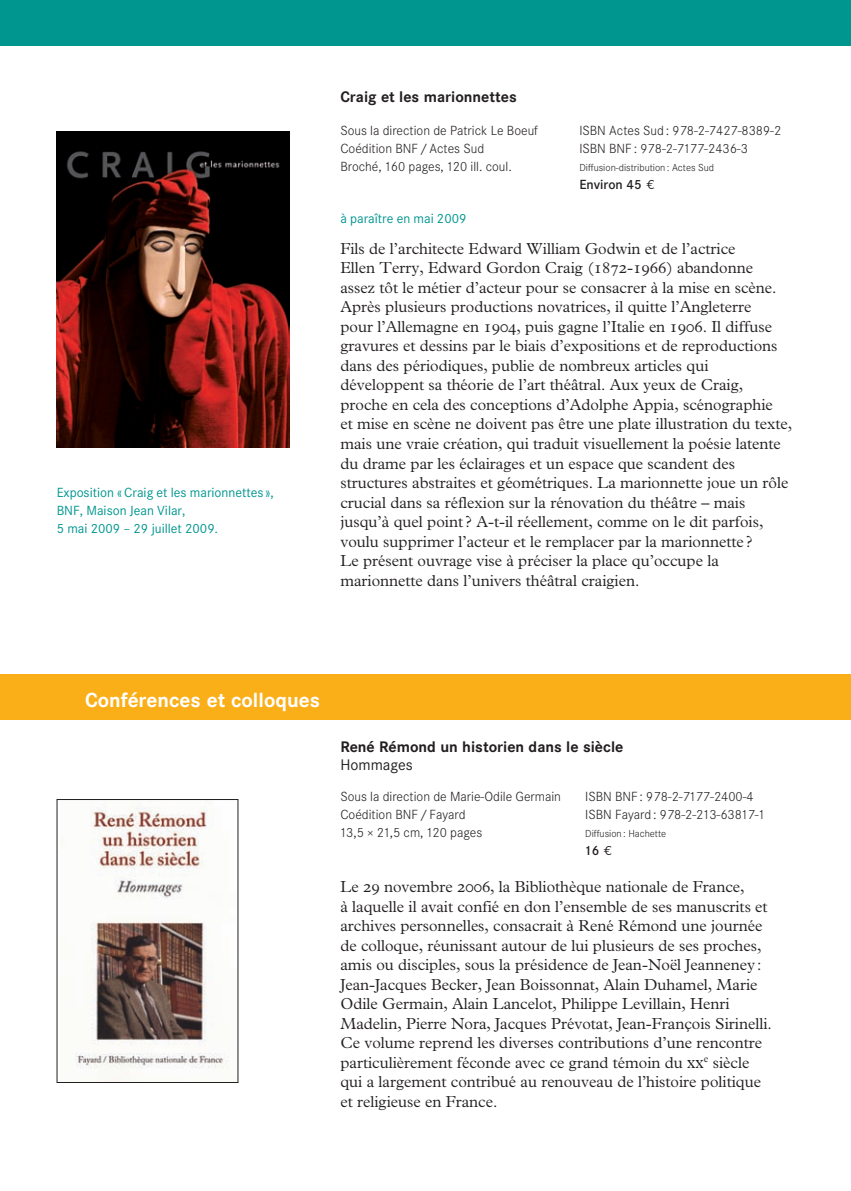
<style>
.page{position:relative;width:851px;height:1191px;background:#fff}
.page>*{position:absolute;margin:0;border:0;box-sizing:border-box;transform-origin:0 0}
.t1{font:700 20px "Corporate SBQ3";color:#fff}
.t2{font:300 16px/19.6px "Plantin BNF";color:#231f20}
.t3{font:700 15px "Corporate SBQ3";color:#231f20}
.t4{font:15px "Corporate SBQ3";color:#231f20}
.t5{font:300 13px/18px "Corporate SBQ3";color:#231f20}
.t6{font:13px/18px "Corporate SBQ3";color:#009690}
.t7{font:500 13px "Corporate SBQ3";color:#231f20}
.t8{font:300 10px "Corporate SBQ3";color:#231f20}
.s1{font-family:"BNF edition";font-weight:400}
.s2{font-family:"Plantin BNF Expert"}
</style>
<div class="page">
<img style="left:57px;top:131px;width:232px;height:316px">
<div style="left:0;top:675px;width:850px;height:45px;background:#faaf18"></div>
<img style="left:75px;top:805px;width:154px;height:275px">
<div style="left:0;top:0;width:850px;height:45px;background:#009690"></div>
<p class="t6" style="left:57px;top:483px;width:218px">Exposition « Craig et les marionnettes »,<br>BNF, Maison Jean Vilar,<br>5 mai 2009 – 29 juillet 2009.</p>
<p class="t3" style="left:340px;top:88px;width:178px">Craig et les marionnettes</p>
<p class="t5" style="left:340px;top:121px;width:199px">Sous la direction de Patrick Le Boeuf<br>Coédition BNF / Actes Sud<br>Broché, 160 pages, 120 ill. coul.</p>
<p class="t5" style="left:579px;top:121px;width:203px">ISBN Actes Sud : 978-2-7427-8389-2<br>ISBN BNF : 978-2-7177-2436-3</p>
<p class="t8" style="left:579px;top:162px;width:136px">Diffusion-distribution : Actes Sud</p>
<p class="t7" style="left:579px;top:177px;width:77px">Environ 45 <span class="s1">g</span></p>
<p class="t6" style="left:340px;top:209px;width:127px">à paraître en mai 2009</p>
<p class="t2" style="left:340px;top:240px;width:453px">Fils de l’architecte Edward William Godwin et de l’actrice<br>Ellen Terry, Edward Gordon Craig (<span class="s2">1872-1966</span>) abandonne<br>assez tôt le métier d’acteur pour se consacrer à la mise en scène.<br>Après plusieurs productions novatrices, il quitte l’Angleterre<br>pour l’Allemagne en <span class="s2">1904</span>, puis gagne l’Italie en <span class="s2">1906</span>. Il diffuse gravures et dessins par le biais d’expositions et de reproductions dans des périodiques, publie de nombreux articles qui développent sa théorie de l’art théâtral. Aux yeux de Craig, proche en cela des conceptions d’Adolphe Appia, scénographie<br>et mise en scène ne doivent pas être une plate illustration du texte, mais une vraie création, qui traduit visuellement la poésie latente du drame par les éclairages et un espace que scandent des structures abstraites et géométriques. La marionnette joue un rôle crucial dans sa réflexion sur la rénovation du théâtre – mais jusqu’à quel point ? A-t-il réellement, comme on le dit parfois, voulu supprimer l’acteur et le remplacer par la marionnette?<br>Le présent ouvrage vise à préciser la place qu’occupe la marionnette dans l’univers théâtral craigien.</p>
<p class="t1" style="left:85px;top:688px;width:236px">Conférences et colloques</p>
<p class="t3" style="left:340px;top:738px;width:284px">René Rémond un historien dans le siècle</p>
<p class="t4" style="left:340px;top:756px;width:74px">Hommages</p>
<p class="t5" style="left:340px;top:788px;width:222px">Sous la direction de Marie-Odile Germain<br>Coédition BNF / Fayard<br>13,5 µ 21,5 cm, 120 pages</p>
<p class="t5" style="left:585px;top:788px;width:181px">ISBN BNF : 978-2-7177-2400-4<br>ISBN Fayard : 978-2-213-63817-1</p>
<p class="t8" style="left:585px;top:828px;width:83px">Diffusion : Hachette</p>
<p class="t7" style="left:585px;top:843px;width:29px">16 <span class="s1">g</span></p>
<p class="t2" style="left:340px;top:878px;width:433px">Le <span class="s2">29</span> novembre <span class="s2">2006</span>, la Bibliothèque nationale de France,<br>à laquelle il avait confié en don l’ensemble de ses manuscrits et archives personnelles, consacrait à René Rémond une journée de colloque, réunissant autour de lui plusieurs de ses proches, amis ou disciples, sous la présidence de Jean-Noël Jeanneney :<br>Jean-Jacques Becker, Jean Boissonnat, Alain Duhamel, Marie Odile Germain, Alain Lancelot, Philippe Levillain, Henri Madelin, Pierre Nora, Jacques Prévotat, Jean-François Sirinelli.<br>Ce volume reprend les diverses contributions d’une rencontre particulièrement féconde avec ce grand témoin du <span class="s2">xx</span><sup>e</sup> siècle qui a largement contribué au renouveau de l’histoire politique et religieuse en France.</p>
</div>
